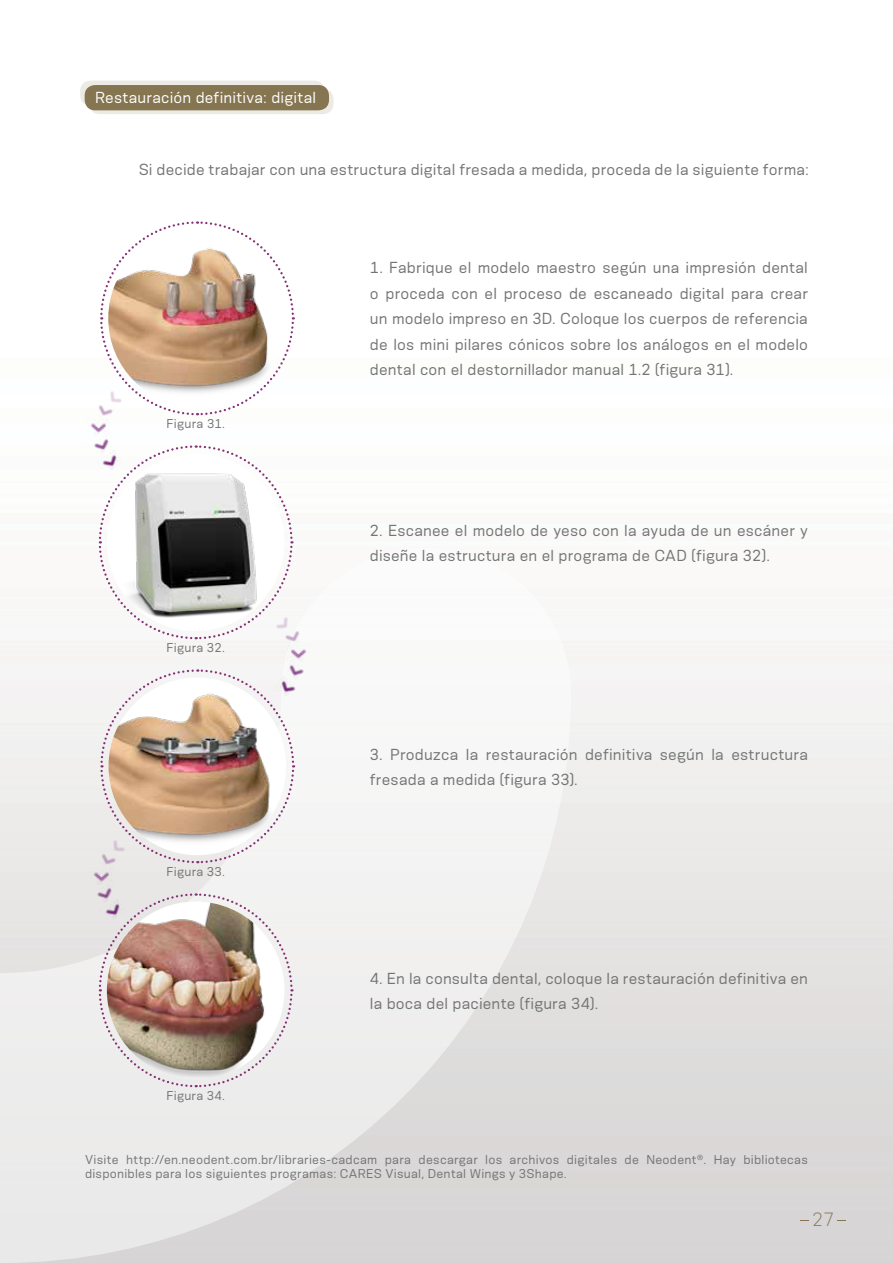
<style>
.page{position:relative;width:893px;height:1263px;background:#fff}
.page>*{position:absolute;margin:0;border:0;box-sizing:border-box;transform-origin:0 0}
.t1{font:300 18px "Konsens";color:#857550}
.t2{font:15px/25.5px "Konsens";letter-spacing:.01em;color:#737474}
.t3{font:15px "Konsens";letter-spacing:.015em;color:#fff}
.t4{font:12px/14.4px "Konsens";letter-spacing:.025em;color:#737474}
</style>
<div class="page">
<img style="left:81px;top:80px;width:812px;height:1183px">
<svg style="left:0;top:547px;width:572px;height:716px"></svg>
<svg style="left:80px;top:81px;width:244px;height:25px;background:#b9b09b"></svg>
<div style="left:89px;top:89px;width:244px;height:25px;background:#857550;border-radius:11px"></div>
<img style="left:98px;top:383px;width:1px;height:15px">
<img style="left:89px;top:398px;width:28px;height:25px">
<img style="left:87px;top:433px;width:26px;height:26px">
<img style="left:86px;top:419px;width:23px;height:18px">
<img style="left:95px;top:449px;width:3px;height:27px">
<img style="left:92px;top:847px;width:28px;height:25px">
<img style="left:90px;top:882px;width:26px;height:26px">
<img style="left:89px;top:868px;width:23px;height:17px">
<svg style="left:98px;top:444px;width:196px;height:196px"></svg>
<img style="left:107px;top:453px;width:177px;height:178px;border-radius:89px">
<svg style="left:99px;top:220px;width:196px;height:196px"></svg>
<img style="left:108px;top:230px;width:178px;height:177px;border-radius:89px">
<svg style="left:99px;top:668px;width:196px;height:196px"></svg>
<img style="left:108px;top:677px;width:178px;height:178px;border-radius:89px">
<svg style="left:98px;top:892px;width:196px;height:196px"></svg>
<img style="left:107px;top:901px;width:177px;height:178px;border-radius:89px">
<img style="left:270px;top:609px;width:29px;height:29px">
<img style="left:280px;top:624px;width:28px;height:25px">
<img style="left:284px;top:659px;width:26px;height:26px">
<img style="left:288px;top:645px;width:23px;height:17px">
<img style="left:273px;top:675px;width:29px;height:27px">
<p class="t3" style="left:95px;top:88px;width:222px">Restauración definitiva: digital</p>
<p class="t2" style="left:139px;top:156px;width:672px">Si decide trabajar con una estructura digital fresada a medida, proceda de la siguiente forma:</p>
<p class="t4" style="left:166px;top:416px;width:60px">Figura 31.</p>
<p class="t4" style="left:166px;top:640px;width:60px">Figura 32.</p>
<p class="t4" style="left:166px;top:864px;width:60px">Figura 33.</p>
<p class="t4" style="left:166px;top:1088px;width:60px">Figura 34.</p>
<p class="t2" style="left:370px;top:255px;width:439px;text-align:justify">1. Fabrique el modelo maestro según una impresión dental o proceda con el proceso de escaneado digital para crear un modelo impreso en 3D. Coloque los cuerpos de referencia de los mini pilares cónicos sobre los análogos en el modelo dental con el destornillador manual 1.2 (figura 31).</p>
<p class="t2" style="left:370px;top:517px;width:439px">2. Escanee el modelo de yeso con la ayuda de un escáner y diseñe la estructura en el programa de CAD (figura 32).</p>
<p class="t2" style="left:370px;top:741px;width:439px">3. Produzca la restauración definitiva según la estructura fresada a medida (figura 33).</p>
<p class="t2" style="left:370px;top:965px;width:439px">4. En la consulta dental, coloque la restauración definitiva en la boca del paciente (figura 34).</p>
<p class="t4" style="left:85px;top:1151px;width:724px">Visite http://en.neodent.com.br/libraries-cadcam para descargar los archivos digitales de Neodent<sup>®</sup>. Hay bibliotecas disponibles para los siguientes programas: CARES Visual, Dental Wings y 3Shape.</p>
<p class="t1" style="left:812px;top:1209px;width:23px">27</p>
</div>
